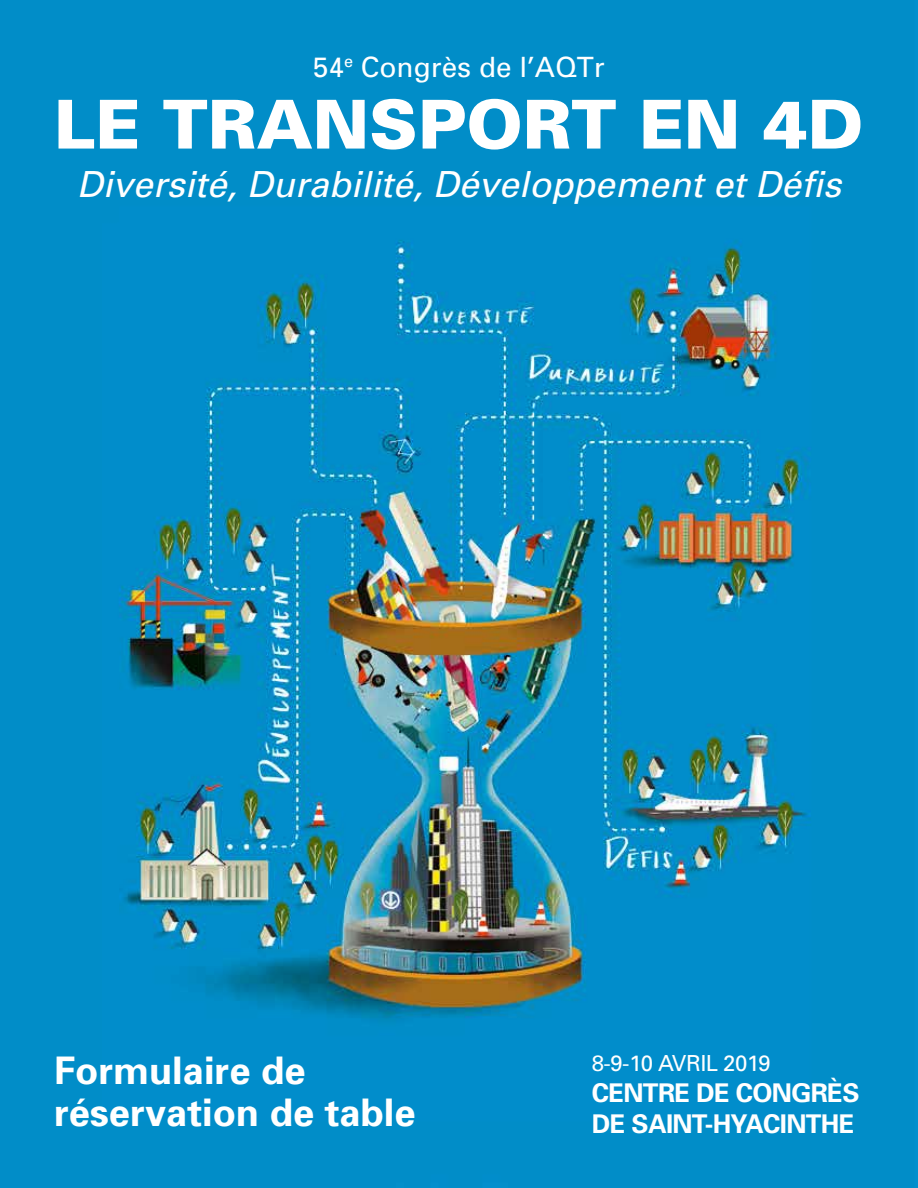
<style>
.page{position:relative;width:918px;height:1188px;background:#fff}
.page>*{position:absolute;margin:0;border:0;box-sizing:border-box;transform-origin:0 0}
.t1{font:900 67.5px "Univers";color:#fff}
.t2{font:700 38.1px/42px "Univers";color:#fff}
.t3{font:italic 36px "Univers";color:#fff}
.t4{font:27.9px "Univers";color:#fff}
.t5{font:700 25.8px/30.9px "Univers";letter-spacing:-.025em;color:#fff}
.t6{font:22.2px "Univers";letter-spacing:-.025em;color:#fff}
</style>
<div class="page">
<img style="left:0;top:0;width:918px;height:1188px">
<p class="t4" style="left:313px;top:49px;width:293px">54<sup>e</sup> Congrès de l’AQTr</p>
<h1 class="t1" style="left:54px;top:83px;width:811px">LE TRANSPORT EN 4D</h1>
<p class="t3" style="left:77px;top:163px;width:766px">Diversité, Durabilité, Développement et Défis</p>
<p class="t2" style="left:54px;top:1048px;width:363px">Formulaire de réservation de table</p>
<p class="t6" style="left:592px;top:1049px;width:181px">8-9-10 AVRIL 2019</p>
<p class="t5" style="left:592px;top:1076px;width:269px">CENTRE DE CONGRÈS<br>DE SAINT-HYACINTHE</p>
</div>
